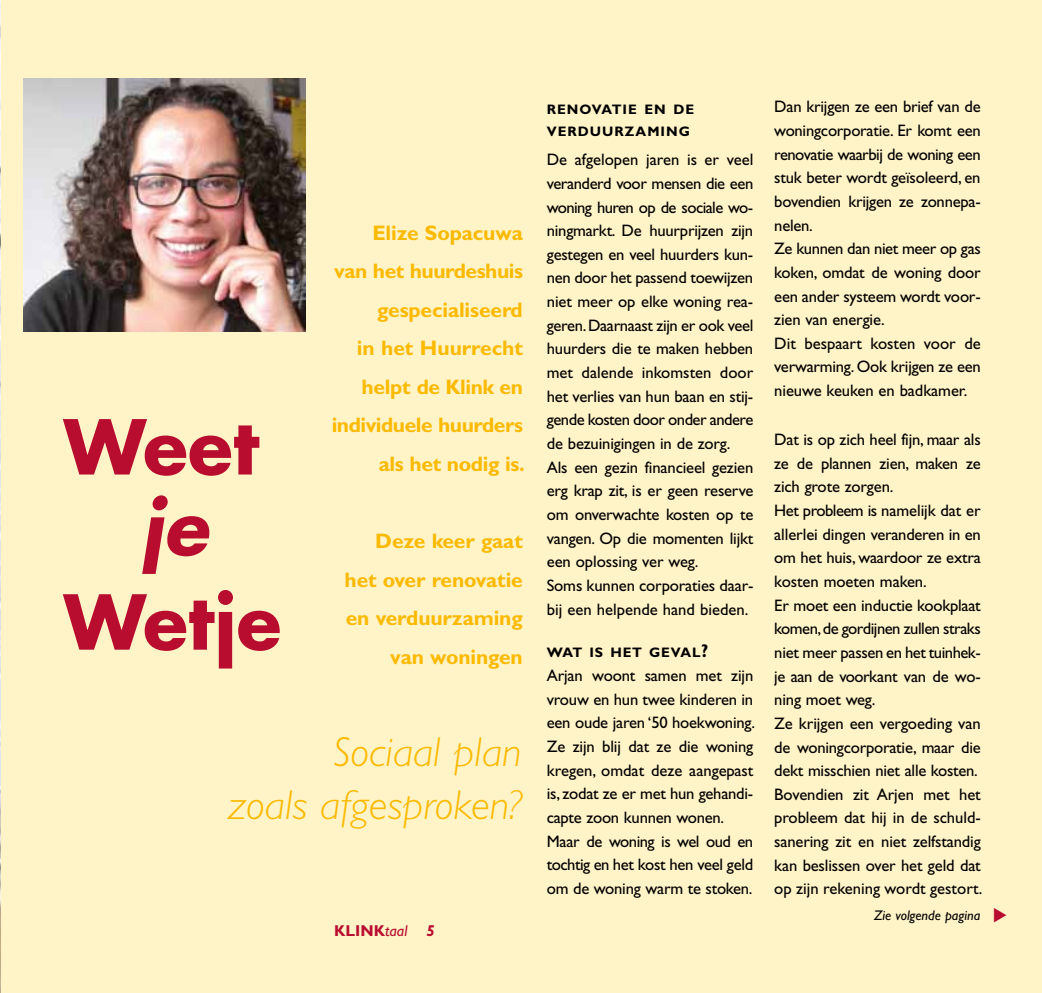
<style>
.page{position:relative;width:1042px;height:993px;background:#fff}
.page>*{position:absolute;margin:0;border:0;box-sizing:border-box;transform-origin:0 0}
.t1{font:700 73.5px "Futura";color:#b80d2f}
.t2{font:italic 700 73.5px "Futura";color:#b80d2f}
.t3{font:italic 300 42px/52.5px "Gill Sans";color:#fbba00;text-align:right}
.t4{font:700 21px/38.5px "Gill Sans";letter-spacing:-.01em;color:#fbba00;text-align:right}
.t5{font:16.62px/23.6px "Gill Sans";letter-spacing:-.015em;color:#000}
.t6{font:700 15.75px "Gill Sans";color:#b80d2f}
.t7{font:italic 14px "Gill Sans";color:#000}
.t8{font:700 13.83px/22.8px "Gill Sans";letter-spacing:.075em;color:#000}
.s1{font-weight:400;font-style:italic}
.s2{font-style:italic}
.s3{font-size:18.38px}
</style>
<div class="page">
<div style="left:0;top:0;width:1042px;height:992px;background:#fff3c8"></div>
<img style="left:0;top:0;width:1px;height:992px">
<img style="left:23px;top:78px;width:282px;height:253px">
<h1 class="t1" style="left:64px;top:395px;width:197px">Weet</h1>
<h1 class="t2" style="left:141px;top:476px;width:84px">je</h1>
<h1 class="t1" style="left:64px;top:570px;width:219px">Wetje</h1>
<p class="t4" style="left:332px;top:213px;width:195px">Elize Sopacuwa<br>van het huurdeshuis gespecialiseerd<br>in het Huurrecht helpt de Klink en individuele huurders als het nodig is.</p>
<p class="t4" style="left:345px;top:521px;width:180px">Deze keer gaat het over renovatie en verduurzaming van woningen</p>
<h2 class="t3" style="left:228px;top:726px;width:295px">Sociaal plan<br>zoals afgesproken?</h2>
<p class="t6" style="left:334px;top:921px;width:102px">KLINK<span class="s1">taal</span> <span class="s2">5</span></p>
<p class="t8" style="left:547px;top:97px;width:149px">RENOVATIE EN DE<br>VERDUURZAMING</p>
<p class="t5" style="left:547px;top:148px;width:208px">De afgelopen jaren is er veel veranderd voor mensen die een woning huren op de sociale wo&shy;ningmarkt. De huurprijzen zijn gestegen en veel huurders kun&shy;nen door het passend toewijzen niet meer op elke woning rea&shy;geren. Daarnaast zijn er ook veel huurders die te maken hebben met dalende inkomsten door het verlies van hun baan en stij&shy;gende kosten door onder andere de bezuinigingen in de zorg.<br>Als een gezin financieel gezien erg krap zit, is er geen reserve om onverwachte kosten op te vangen. Op die momenten lijkt een oplossing ver weg.<br>Soms kunnen corporaties daar&shy;bij een helpende hand bieden.</p>
<p class="t8" style="left:547px;top:641px;width:163px">WAT IS HET GEVAL<span class="s3">?</span></p>
<p class="t5" style="left:547px;top:663px;width:210px">Arjan woont samen met zijn vrouw en hun twee kinderen in een oude jaren ‘50 hoekwoning.<br>Ze zijn blij dat ze die woning kregen, omdat deze aangepast is, zodat ze er met hun gehandi&shy;capte zoon kunnen wonen.<br>Maar de woning is wel oud en tochtig en het kost hen veel geld om de woning warm te stoken.</p>
<p class="t5" style="left:774px;top:95px;width:208px">Dan krijgen ze een brief van de woningcorporatie. Er komt een renovatie waarbij de woning een stuk beter wordt geïsoleerd, en bovendien krijgen ze zonnepa&shy;nelen.<br>Ze kunnen dan niet meer op gas koken, omdat de woning door een ander systeem wordt voor&shy;zien van energie.<br>Dit bespaart kosten voor de verwarming. Ook krijgen ze een nieuwe keuken en badkamer.</p>
<p class="t5" style="left:774px;top:427px;width:210px">Dat is op zich heel fijn, maar als ze de plannen zien, maken ze zich grote zorgen.<br>Het probleem is namelijk dat er allerlei dingen veranderen in en om het huis, waardoor ze extra kosten moeten maken.<br>Er moet een inductie kookplaat komen, de gordijnen zullen straks niet meer passen en het tuinhek&shy;je aan de voorkant van de wo&shy;ning moet weg.<br>Ze krijgen een vergoeding van de woningcorporatie, maar die dekt misschien niet alle kosten.<br>Bovendien zit Arjen met het probleem dat hij in de schuld&shy;sanering zit en niet zelfstandig kan beslissen over het geld dat op zijn rekening wordt gestort.</p>
<p class="t7" style="left:874px;top:907px;width:107px">Zie volgende pagina</p>
</div>
